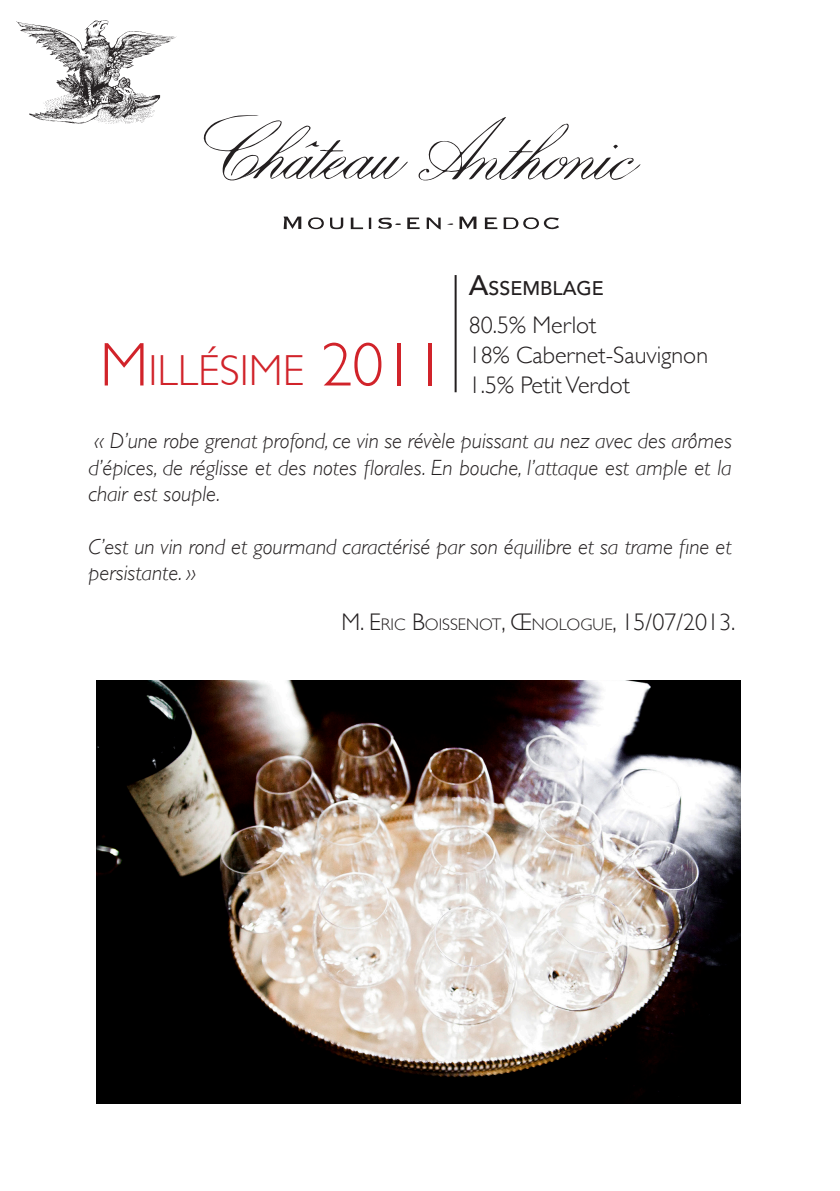
<style>
.page{position:relative;width:840px;height:1191px;background:#fff}
.page>*{position:absolute;margin:0;border:0;box-sizing:border-box;transform-origin:0 0}
.t1{font:300 43.4px "Gill Sans";color:#d1232a}
.t2{font:300 24px "Gill Sans";color:#231f20}
.t3{font:300 24px "Gill Sans";color:#231f20}
.t4{font:italic 300 22px/26.4px "Gill Sans";color:#231f20;text-align:justify}
.t5{font:500 19.6px "Avenir";color:#231f20}
.s1{font-size:62px}
.s2{font-size:28px}
.s3{font-size:16.8px}
</style>
<div class="page">
<img style="left:97px;top:680px;width:642px;height:423px">
<hr style="left:454px;top:275px;width:2px;height:117px;background:#231f20">
<svg style="left:459px;top:217px;width:17px;height:12px"></svg>
<svg style="left:426px;top:217px;width:14px;height:13px"></svg>
<svg style="left:407px;top:217px;width:12px;height:12px"></svg>
<svg style="left:484px;top:217px;width:13px;height:12px"></svg>
<svg style="left:503px;top:217px;width:56px;height:12px"></svg>
<div style="left:525px;top:219px;width:11px;height:9px;background:#fff;border-radius:50%"></div>
<svg style="left:283px;top:217px;width:18px;height:12px"></svg>
<svg style="left:308px;top:217px;width:15px;height:12px"></svg>
<svg style="left:378px;top:218px;width:23px;height:11px"></svg>
<svg style="left:330px;top:217px;width:13px;height:12px"></svg>
<svg style="left:350px;top:218px;width:21px;height:11px"></svg>
<div style="left:310px;top:219px;width:11px;height:9px;background:#fff;border-radius:50%"></div>
<img style="left:16px;top:20px;width:161px;height:104px">
<svg style="left:418px;top:117px;width:222px;height:64px"></svg>
<svg style="left:203px;top:115px;width:204px;height:66px"></svg>
<p class="t1" style="left:100px;top:337px;width:347px"><span class="s1">M</span>ILLÉSIME <span class="s1">2011</span></p>
<p class="t5" style="left:468px;top:277px;width:136px"><span class="s2">A</span>SSEMBLAGE</p>
<p class="t2" style="left:468px;top:306px;width:129px">80.5% Merlot</p>
<p class="t2" style="left:468px;top:336px;width:241px">18% Cabernet-Sauvignon</p>
<p class="t2" style="left:468px;top:366px;width:163px">1.5% Petit Verdot</p>
<p class="t4" style="left:88px;top:427px;width:644px">« D’une robe grenat profond, ce vin se révèle puissant au nez avec des arômes d’épices, de réglisse et des notes florales. En bouche, l’attaque est ample et la chair est souple.</p>
<p class="t4" style="left:88px;top:533px;width:644px">C’est un vin rond et gourmand caractérisé par son équilibre et sa trame fine et persistante. »</p>
<p class="t3" style="left:341px;top:603px;width:395px">M. E<span class="s3">RIC</span> B<span class="s3">OISSENOT</span>, Œ<span class="s3">NOLOGUE</span>, 15/07/2013.</p>
</div>
